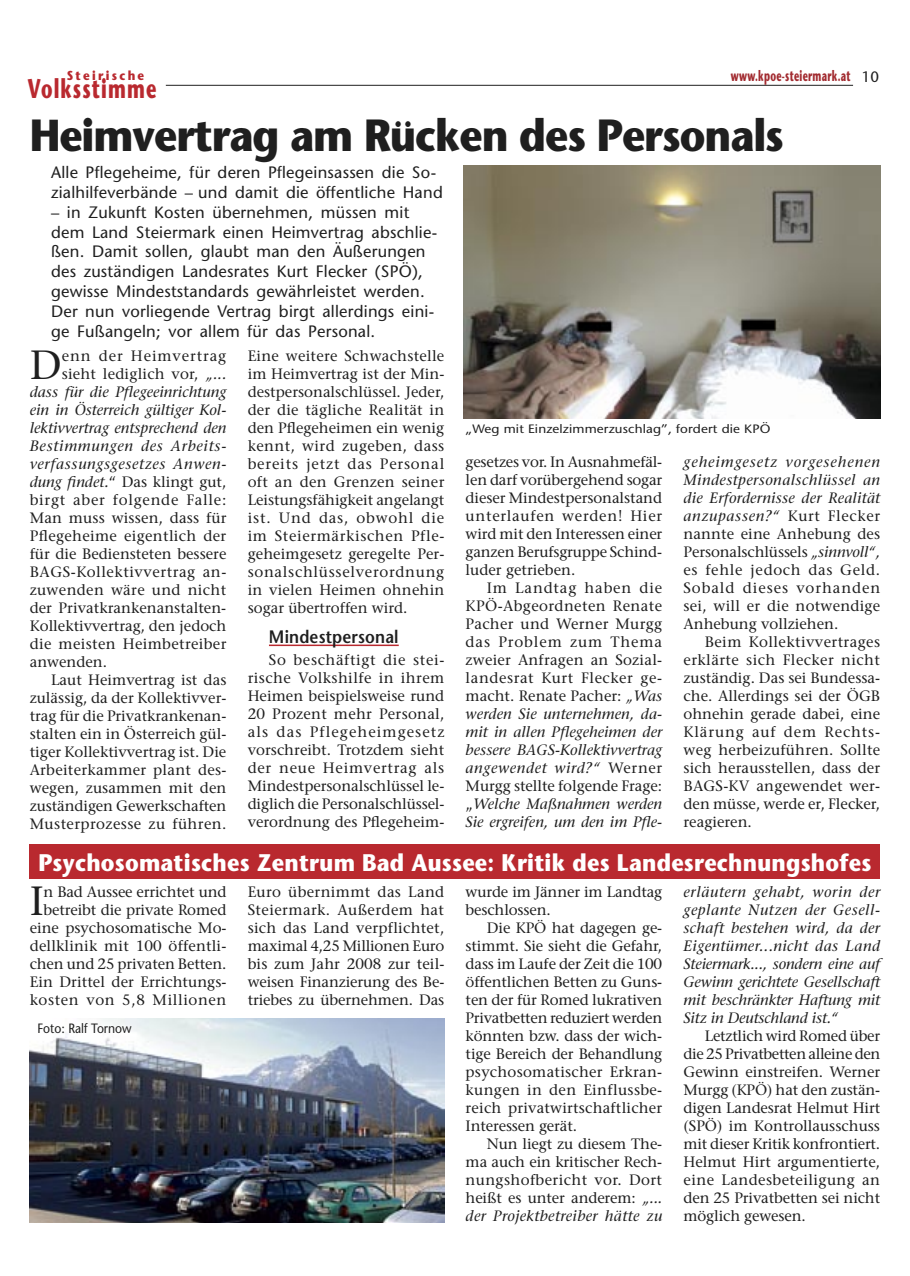
<style>
.page{position:relative;width:910px;height:1276px;background:#fff}
.page>*{position:absolute;margin:0;border:0;box-sizing:border-box;transform-origin:0 0}
.t1{font:700 45px "Stone Sans";letter-spacing:-.025em;color:#1f1f1f;scale:.9 1}
.t2{font:40.65px "Stone Serif";color:#1f1f1f}
.t3{font:700 27px "Stone Sans";letter-spacing:.06em;color:#b9292f;scale:.67 1}
.t4{font:700 24px "Stone Sans";letter-spacing:.01em;color:#fff;scale:.9 1}
.t5{font:600 18px "Stone Sans";letter-spacing:.01em;color:#1f1f1f;scale:.9 1}
.t6{font:16.5px/19.8px "Stone Sans";letter-spacing:.015em;color:#1f1f1f}
.t7{font:15px/18px "Stone Serif";color:#1f1f1f;text-align:justify}
.t8{font:italic 15px/18px "Stone Serif";color:#1f1f1f;text-align:justify}
.t9{font:15px "Stone Serif";letter-spacing:.02em;color:#1f1f1f}
.t10{font:italic 15px "Stone Serif";letter-spacing:.04em;color:#1f1f1f}
.t11{font:700 15px "Stone Sans";letter-spacing:.03em;color:#a22b30;scale:.6 1}
.t12{font:15px "Stone Serif";letter-spacing:.035em;color:#1f1f1f}
.t13{font:italic 15px "Stone Serif";letter-spacing:.045em;color:#1f1f1f}
.t14{font:15px "Stone Serif";letter-spacing:.045em;color:#1f1f1f}
.t15{font:15px "Stone Serif";letter-spacing:.025em;color:#1f1f1f}
.t16{font:15px "Stone Serif";letter-spacing:.055em;color:#1f1f1f}
.t17{font:13.5px "Stone Sans";color:#1f1f1f;scale:.9 1}
.t18{font:700 12.9px "Stone Sans";letter-spacing:.2em;color:#b9292f;scale:.89 1}
.t19{font:12.15px "Stone Sans";letter-spacing:.01em;color:#1f1f1f;scale:1.11 1}
.s1{font-weight:400;color:#1f1f1f}
.s2{font-style:italic}
</style>
<div class="page">
<hr style="left:166px;top:85px;width:687px;height:1px;background:#1f1f1f">
<hr style="left:269px;top:644px;width:130px;height:2px;background:#b9292f">
<div style="left:30px;top:844px;width:850px;height:34px;background:#b9292f"></div>
<img style="left:463px;top:165px;width:417px;height:254px">
<img style="left:30px;top:1019px;width:414px;height:203px">
<p class="t18" style="left:67px;top:67px;width:89px">Steirische</p>
<h3 class="t3" style="left:28px;top:72px;width:193px">Volksstimme</h3>
<p class="t11" style="left:731px;top:66px;width:248px">www.kpoe-steiermark.at <span class="s1">10</span></p>
<h1 class="t1" style="left:30px;top:107px;width:839px">Heimvertrag am Rücken des Personals</h1>
<p class="t6" style="left:51px;top:162px;width:393px">Alle Pflegeheime, für deren Pflegeinsassen die So&shy;zialhilfeverbände – und damit die öffentliche Hand</p>
<p class="t6" style="left:51px;top:202px;width:388px">– in Zukunft Kosten übernehmen, müssen mit dem Land Steiermark einen Heimvertrag abschlie&shy;ßen. Damit sollen, glaubt man den Äußerungen des zuständigen Landesrates Kurt Flecker (SPÖ), gewisse Mindeststandards gewährleistet werden.<br>Der nun vorliegende Vertrag birgt allerdings eini&shy;ge Fußangeln; vor allem für das Personal.</p>
<h2 class="t2" style="left:30px;top:340px;width:34px">D</h2>
<p class="t16" style="left:62px;top:346px;width:166px">enn der Heimvertrag</p>
<p class="t7" style="left:248px;top:346px;width:198px">Eine weitere Schwachstelle im Heimvertrag ist der Min&shy;destpersonalschlüssel. Jeder, der die tägliche Realität in den Pflegeheimen ein wenig kennt, wird zugeben, dass bereits jetzt das Personal oft an den Grenzen seiner Leistungsfähigkeit angelangt ist. Und das, obwohl die im Steiermärkischen Pfle&shy;geheimgesetz geregelte Per&shy;sonalschlüsselverordnung in vielen Heimen ohnehin sogar übertroffen wird.</p>
<p class="t5" style="left:269px;top:625px;width:146px">Mindestpersonal</p>
<p class="t7" style="left:248px;top:651px;width:198px;text-indent:21px">So beschäftigt die stei&shy;rische Volkshilfe in ihrem Heimen beispielsweise rund 20 Prozent mehr Personal, als das Pflegeheimgesetz vorschreibt. Trotzdem sieht der neue Heimvertrag als Mindestpersonalschlüssel le&shy;diglich die Personalschlüssel&shy;verordnung des Pflegeheim-</p>
<p class="t7" style="left:62px;top:364px;width:166px">sieht lediglich vor, <span class="s2">„...</span></p>
<p class="t8" style="left:30px;top:383px;width:198px">dass für die Pflegeeinrichtung</p>
<p class="t8" style="left:30px;top:401px;width:198px">ein in Österreich gültiger Kol-</p>
<p class="t8" style="left:30px;top:419px;width:198px">lektivvertrag entsprechend den</p>
<p class="t13" style="left:30px;top:437px;width:198px">Bestimmungen des Arbeits-</p>
<p class="t10" style="left:30px;top:455px;width:198px">verfassungsgesetzes Anwen-</p>
<p class="t7" style="left:30px;top:472px;width:198px"><span class="s2">dung findet.</span>“ Das klingt gut,</p>
<p class="t14" style="left:30px;top:490px;width:198px">birgt aber folgende Falle:</p>
<p class="t7" style="left:30px;top:508px;width:198px">Man muss wissen, dass für</p>
<p class="t9" style="left:30px;top:526px;width:198px">Pflegeheime eigentlich der</p>
<p class="t7" style="left:30px;top:544px;width:198px">für die Bediensteten bessere</p>
<p class="t12" style="left:30px;top:562px;width:198px">BAGS-Kollektivvertrag an-</p>
<p class="t9" style="left:30px;top:580px;width:198px">zuwenden wäre und nicht</p>
<p class="t7" style="left:30px;top:598px;width:198px">der Privatkrankenanstalten-</p>
<p class="t7" style="left:30px;top:616px;width:198px">Kollektivvertrag, den jedoch</p>
<p class="t9" style="left:30px;top:634px;width:198px">die meisten Heimbetreiber</p>
<p class="t7" style="left:30px;top:652px;width:79px">anwenden.</p>
<p class="t7" style="left:51px;top:670px;width:177px">Laut Heimvertrag ist das</p>
<p class="t7" style="left:30px;top:688px;width:198px">zulässig, da der Kollektivver-</p>
<p class="t7" style="left:30px;top:706px;width:198px">trag für die Privatkrankenan-</p>
<p class="t7" style="left:30px;top:724px;width:198px">stalten ein in Österreich gül-</p>
<p class="t7" style="left:30px;top:742px;width:198px">tiger Kollektivvertrag ist. Die</p>
<p class="t7" style="left:30px;top:760px;width:198px">Arbeiterkammer plant des-</p>
<p class="t7" style="left:30px;top:778px;width:198px">wegen, zusammen mit den</p>
<p class="t7" style="left:30px;top:796px;width:198px">zuständigen Gewerkschaften</p>
<p class="t15" style="left:30px;top:814px;width:198px">Musterprozesse zu führen.</p>
<p class="t19" style="left:466px;top:421px;width:276px">„Weg mit Einzelzimmerzuschlag”, fordert die KPÖ</p>
<p class="t7" style="left:683px;top:452px;width:198px"><span class="s2">geheimgesetz vorgesehenen Mindestpersonalschlüssel an die Erfordernisse der Realität anzupassen?“</span> Kurt Flecker nannte eine Anhebung des Personalschlüssels <span class="s2">„sinnvoll“, </span>es fehle jedoch das Geld.<br>Sobald dieses vorhanden sei, will er die notwendige Anhebung vollziehen.</p>
<p class="t7" style="left:683px;top:632px;width:198px;text-indent:21px">Beim Kollektivvertrages erklärte sich Flecker nicht zuständig. Das sei Bundessa&shy;che. Allerdings sei der ÖGB ohnehin gerade dabei, eine Klärung auf dem Rechts&shy;weg herbeizuführen. Sollte sich herausstellen, dass der BAGS-KV angewendet wer&shy;den müsse, werde er, Flecker, reagieren.</p>
<h3 class="t4" style="left:38px;top:847px;width:927px">Psychosomatisches Zentrum Bad Aussee: Kritik des Landesrechnungshofes</h3>
<h2 class="t2" style="left:30px;top:875px;width:16px">I</h2>
<p class="t7" style="left:466px;top:453px;width:198px">gesetzes vor. In Ausnahmefäl&shy;len darf vorübergehend sogar dieser Mindestpersonalstand unterlaufen werden! Hier wird mit den Interessen einer ganzen Berufsgruppe Schind&shy;luder getrieben.</p>
<p class="t7" style="left:466px;top:579px;width:198px;text-indent:21px">Im Landtag haben die KPÖ-Abgeordneten Renate Pacher und Werner Murgg das Problem zum Thema zweier Anfragen an Sozial&shy;landesrat Kurt Flecker ge&shy;macht. Renate Pacher: <span class="s2">„Was werden Sie unternehmen, da&shy;mit in allen Pflegeheimen der bessere BAGS-Kollektivvertrag angewendet wird?“</span> Werner Murgg stellte folgende Frage: „<span class="s2">Welche Maßnahmen werden Sie ergreifen, um den im Pfle-</span></p>
<p class="t8" style="left:683px;top:882px;width:198px">erläutern gehabt, worin der geplante Nutzen der Gesell&shy;schaft bestehen wird, da der Eigentümer...nicht das Land Steiermark..., sondern eine auf Gewinn gerichtete Gesellschaft mit beschränkter Haftung mit Sitz in Deutschland ist.“</p>
<p class="t7" style="left:683px;top:1026px;width:198px;text-indent:21px">Letztlich wird Romed über die 25 Privatbetten alleine den Gewinn einstreifen. Werner Murgg (KPÖ) hat den zustän&shy;digen Landesrat Helmut Hirt (SPÖ) im Kontrollausschuss mit dieser Kritik konfrontiert.<br>Helmut Hirt argumentierte, eine Landesbeteiligung an den 25 Privatbetten sei nicht möglich gewesen.</p>
<p class="t7" style="left:30px;top:882px;width:198px;text-align:right">n Bad Aussee errichtet und betreibt die private Romed eine psychosomatische Mo&shy;dellklinik mit 100 öffentli&shy;chen und 25 privaten Betten.<br>Ein Drittel der Errichtungs&shy;kosten von 5,8 Millionen</p>
<p class="t7" style="left:248px;top:882px;width:198px">Euro übernimmt das Land Steiermark. Außerdem hat sich das Land verpflichtet, maximal 4,25 Millionen Euro bis zum Jahr 2008 zur teil&shy;weisen Finanzierung des Be&shy;triebes zu übernehmen. Das</p>
<p class="t7" style="left:466px;top:882px;width:198px">wurde im Jänner im Landtag beschlossen.</p>
<p class="t7" style="left:466px;top:918px;width:198px;text-indent:21px">Die KPÖ hat dagegen ge&shy;stimmt. Sie sieht die Gefahr, dass im Laufe der Zeit die 100 öffentlichen Betten zu Guns&shy;ten der für Romed lukrativen Privatbetten reduziert werden könnten bzw. dass der wich&shy;tige Bereich der Behandlung psychosomatischer Erkran&shy;kungen in den Einflussbe&shy;reich privatwirtschaftlicher Interessen gerät.</p>
<p class="t7" style="left:466px;top:1134px;width:198px;text-indent:21px">Nun liegt zu diesem The&shy;ma auch ein kritischer Rech&shy;nungshofbericht vor. Dort heißt es unter anderem: <span class="s2">„... der Projektbetreiber hätte zu</span></p>
<p class="t17" style="left:37px;top:1020px;width:106px">Foto: Ralf Tornow</p>
</div>
